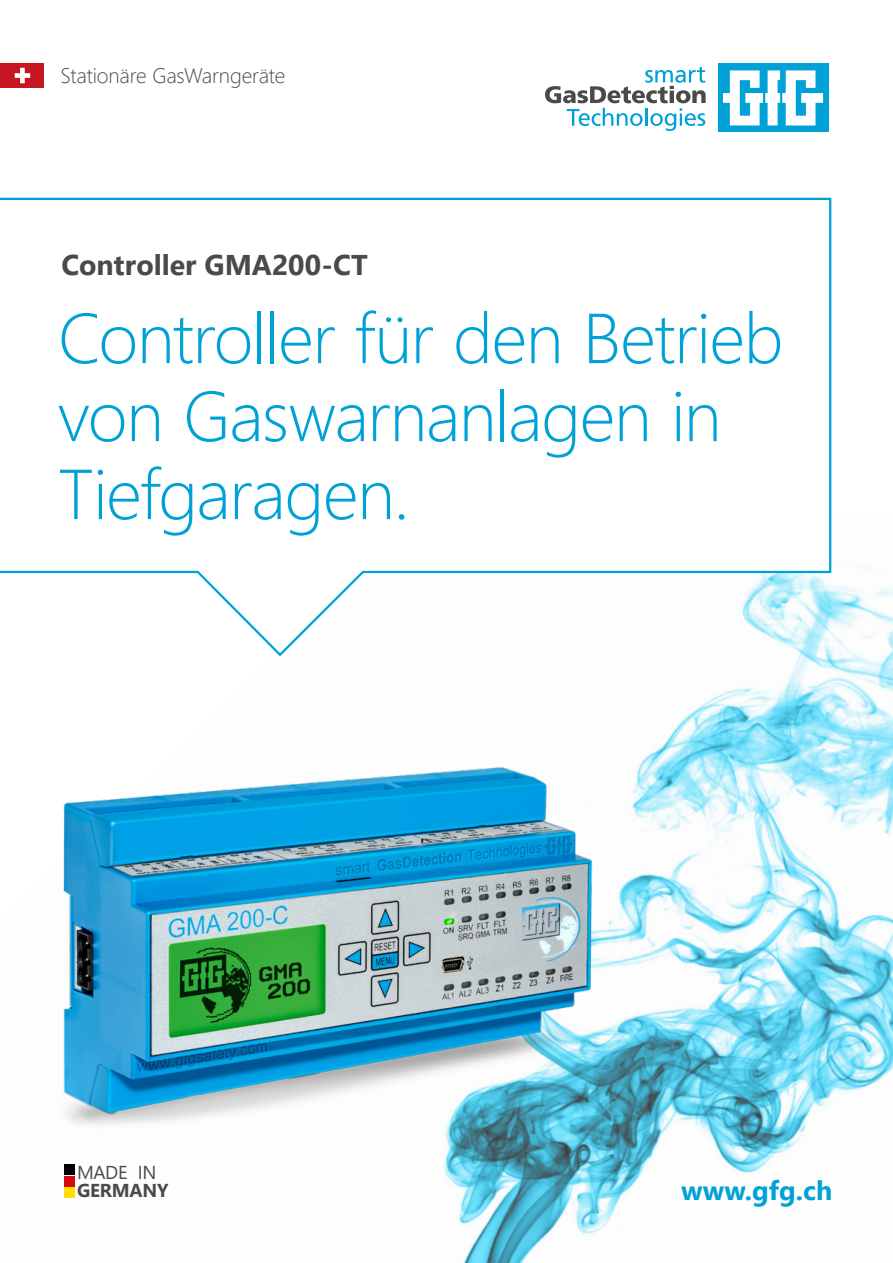
<style>
.page{position:relative;width:893px;height:1263px;background:#fff}
.page>*{position:absolute;margin:0;border:0;box-sizing:border-box;transform-origin:0 0}
.t1{font:300 70.5px/78px "Segoe UI";letter-spacing:-.02em;color:#00a1d6}
.t2{font:700 28.5px "Segoe UI";color:#4a4a49}
.t3{font:700 27px "Segoe UI";color:#00a1d6}
.t4{font:300 21px "Segoe UI";letter-spacing:-.01em;color:#4a4a49}
.t5{font:700 18.75px "Segoe UI";letter-spacing:-.015em;color:#4a4a49}
.t6{font:18.75px "Segoe UI";letter-spacing:-.02em;color:#4a4a49}
</style>
<div class="page">
<img style="left:444px;top:565px;width:449px;height:698px">
<svg style="left:0;top:197px;width:832px;height:461px"></svg>
<img style="left:63px;top:763px;width:554px;height:386px">
<div style="left:718px;top:64px;width:110px;height:68px;background:#00a1d6"></div>
<svg style="left:723px;top:70px;width:100px;height:55px"></svg>
<svg style="left:545px;top:67px;width:161px;height:64px"></svg>
<div style="left:0;top:63px;width:44px;height:25px;background:#c71621"></div>
<svg style="left:15px;top:68px;width:15px;height:15px"></svg>
<div style="left:48px;top:1148px;width:136px;height:67px;background:#fff"></div>
<div style="left:64px;top:1164px;width:11px;height:11px;background:#000"></div>
<div style="left:64px;top:1176px;width:11px;height:11px;background:#d20a11"></div>
<div style="left:64px;top:1187px;width:11px;height:11px;background:#ffde00"></div>
<p class="t4" style="left:61px;top:56px;width:226px">Stationäre GasWarngeräte</p>
<p class="t2" style="left:62px;top:237px;width:308px">Controller GMA200-CT</p>
<p class="t1" style="left:58px;top:292px;width:727px">Controller für den Betrieb von Gaswarnanlagen in<br>Tiefgaragen.</p>
<p class="t6" style="left:77px;top:1154px;width:81px">MADE IN</p>
<p class="t5" style="left:77px;top:1173px;width:93px">GERMANY</p>
<p class="t3" style="left:681px;top:1164px;width:153px">www.gfg.ch</p>
</div>
